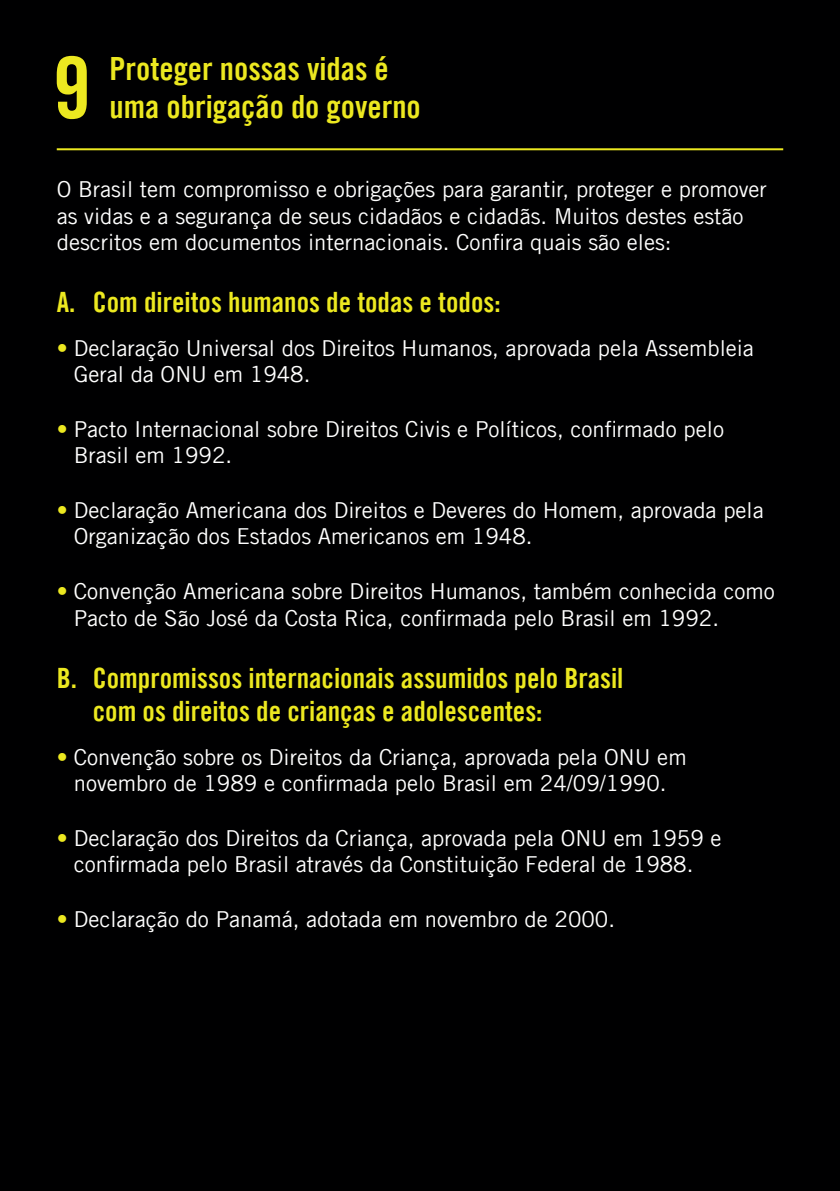
<style>
.page{position:relative;width:840px;height:1191px;background:#fff}
.page>*{position:absolute;margin:0;border:0;box-sizing:border-box;transform-origin:0 0}
.t1{font:85.2px "Amnesty Trade Gothic Bd Cn 20";color:#ece820}
.t2{font:32px/38.4px "Amnesty Trade Gothic Bd Cn 20";color:#ece820}
.t3{font:28px/33.6px "Amnesty Trade Gothic Bd Cn 20";color:#ece820}
.t4{font:22px/26.4px "Amnesty Trade Gothic";color:#fff}
.s1{color:#ece820}
</style>
<div class="page">
<div style="left:0;top:0;width:839px;height:1191px;background:#000001"></div>
<hr style="left:57px;top:148px;width:725px;height:2px;background:#ece820">
<h1 class="t1" style="left:53px;top:36px;width:39px">9</h1>
<h2 class="t2" style="left:110px;top:49px;width:312px">Proteger nossas vidas é uma obrigação do governo</h2>
<p class="t4" style="left:57px;top:176px;width:711px">O Brasil tem compromisso e obrigações para garantir, proteger e promover as vidas e a segurança de seus cidadãos e cidadãs. Muitos destes estão descritos em documentos internacionais. Confira quais são eles:</p>
<p class="t3" style="left:57px;top:285px;width:445px">A. Com direitos humanos de todas e todos:</p>
<p class="t4" style="left:74px;top:334px;width:681px;text-indent:-17px"><span class="s1">•</span> Declaração Universal dos Direitos Humanos, aprovada pela Assembleia<br>Geral da ONU em 1948.</p>
<p class="t4" style="left:74px;top:415px;width:651px;text-indent:-17px"><span class="s1">•</span> Pacto Internacional sobre Direitos Civis e Políticos, confirmado pelo<br>Brasil em 1992.</p>
<p class="t4" style="left:74px;top:497px;width:691px;text-indent:-17px"><span class="s1">•</span> Declaração Americana dos Direitos e Deveres do Homem, aprovada pela<br>Organização dos Estados Americanos em 1948.</p>
<p class="t4" style="left:74px;top:578px;width:702px;text-indent:-17px"><span class="s1">•</span> Convenção Americana sobre Direitos Humanos, também conhecida como<br>Pacto de São José da Costa Rica, confirmada pelo Brasil em 1992.</p>
<p class="t3" style="left:93px;top:660px;width:532px;text-indent:-36px">B. Compromissos internacionais assumidos pelo Brasil com os direitos de crianças e adolescentes:</p>
<p class="t4" style="left:57px;top:743px;width:631px;text-align:center"><span class="s1">•</span> Convenção sobre os Direitos da Criança, aprovada pela ONU em novembro de 1989 e confirmada pelo Brasil em 24/09/1990.</p>
<p class="t4" style="left:57px;top:824px;width:666px;text-align:center"><span class="s1">•</span> Declaração dos Direitos da Criança, aprovada pela ONU em 1959 e confirmada pelo Brasil através da Constituição Federal de 1988.</p>
<p class="t4" style="left:57px;top:905px;width:559px"><span class="s1">•</span> Declaração do Panamá, adotada em novembro de 2000.</p>
</div>
